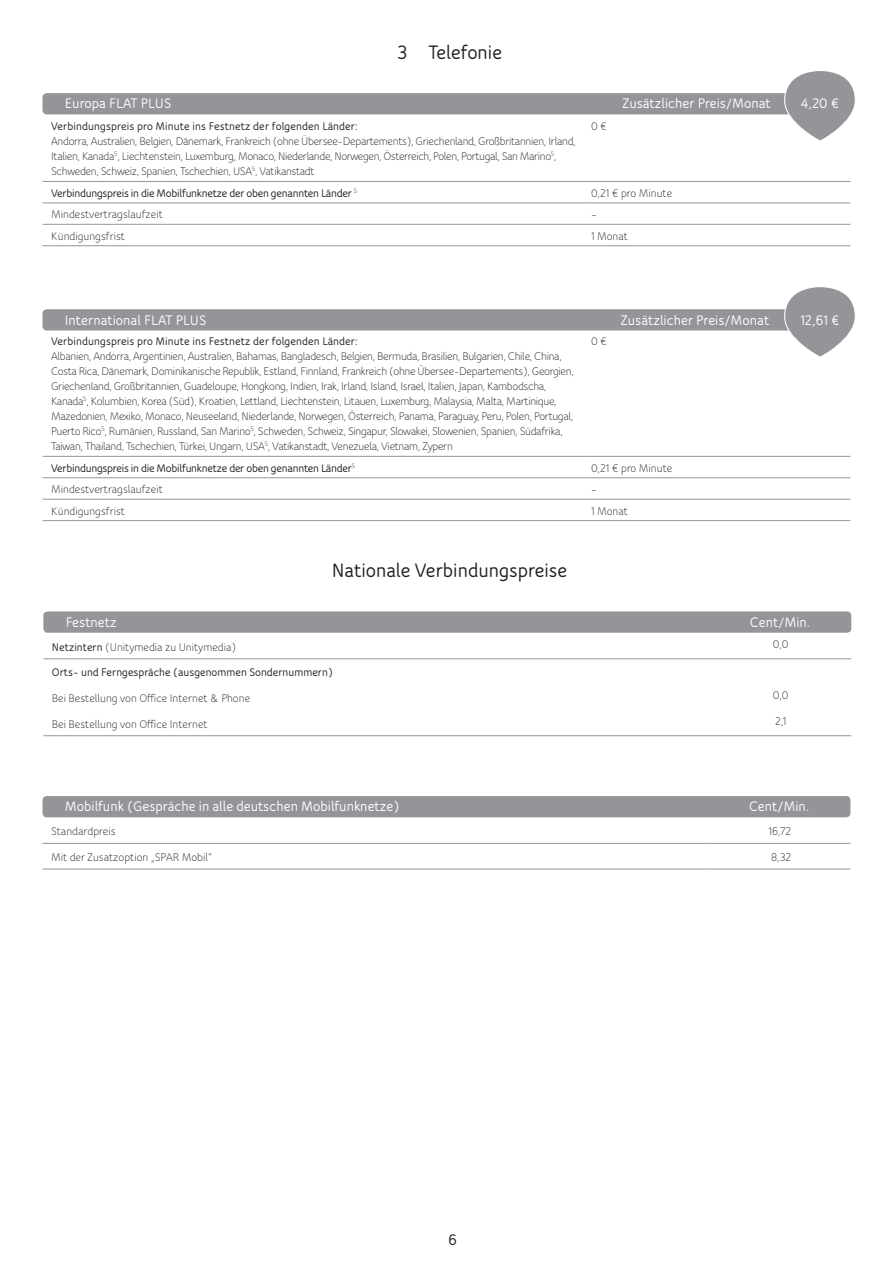
<style>
.page{position:relative;width:893px;height:1263px;background:#fff}
.page>*{position:absolute;margin:0;border:0;box-sizing:border-box;transform-origin:0 0}
.t1{font:700 21px "Bloom Speak OT";color:#231f20}
.t2{font:700 16.5px "Bloom Speak OT";color:#231f20}
.t3{font:700 15px "Bloom Speak OT";color:#fff}
.t4{font:12px/15px "Bloom Speak OT";letter-spacing:-.025em;color:#231f20}
.t5{font:12px "Bloom Speak OT";color:#231f20}
.t6{font:700 12px "Bloom Speak OT";color:#231f20}
.t7{font:700 12px "Bloom Speak OT";letter-spacing:-.02em;color:#231f20}
.s1{font-weight:700}
</style>
<div class="page">
<hr style="left:43px;top:245px;width:548px;height:1px;background:#939598">
<hr style="left:591px;top:245px;width:259px;height:1px;background:#939598">
<hr style="left:43px;top:224px;width:548px;height:1px;background:#939598">
<hr style="left:591px;top:224px;width:259px;height:1px;background:#939598">
<hr style="left:43px;top:202px;width:548px;height:1px;background:#939598">
<hr style="left:591px;top:202px;width:259px;height:1px;background:#939598">
<hr style="left:43px;top:181px;width:548px;height:1px;background:#939598">
<hr style="left:591px;top:181px;width:259px;height:1px;background:#939598">
<div style="left:43px;top:93px;width:790px;height:21px;background:#939598;border-radius:4px"></div>
<svg style="left:784px;top:71px;width:71px;height:70px"></svg>
<hr style="left:43px;top:520px;width:548px;height:1px;background:#939598">
<hr style="left:591px;top:520px;width:259px;height:1px;background:#939598">
<hr style="left:43px;top:499px;width:548px;height:1px;background:#939598">
<hr style="left:591px;top:499px;width:259px;height:1px;background:#939598">
<hr style="left:43px;top:477px;width:548px;height:1px;background:#939598">
<hr style="left:591px;top:477px;width:259px;height:1px;background:#939598">
<hr style="left:43px;top:456px;width:548px;height:1px;background:#939598">
<hr style="left:591px;top:456px;width:259px;height:1px;background:#939598">
<div style="left:43px;top:309px;width:790px;height:21px;background:#939598;border-radius:4px"></div>
<svg style="left:784px;top:287px;width:71px;height:70px"></svg>
<div style="left:43px;top:611px;width:808px;height:22px;background:#939598;border-radius:4px"></div>
<hr style="left:43px;top:658px;width:667px;height:1px;background:#939598">
<hr style="left:710px;top:658px;width:141px;height:1px;background:#939598">
<hr style="left:43px;top:735px;width:667px;height:1px;background:#939598">
<hr style="left:710px;top:735px;width:141px;height:1px;background:#939598">
<div style="left:43px;top:796px;width:807px;height:21px;background:#939598;border-radius:4px"></div>
<hr style="left:43px;top:869px;width:666px;height:1px;background:#939598">
<hr style="left:709px;top:869px;width:141px;height:1px;background:#939598">
<hr style="left:43px;top:843px;width:666px;height:1px;background:#939598">
<hr style="left:709px;top:843px;width:141px;height:1px;background:#939598">
<h1 class="t1" style="left:397px;top:40px;width:106px">3 Telefonie</h1>
<p class="t3" style="left:65px;top:95px;width:108px">Europa FLAT PLUS</p>
<p class="t3" style="left:622px;top:95px;width:150px">Zusätzlicher Preis/Monat</p>
<p class="t3" style="left:801px;top:95px;width:40px">4,20 €</p>
<p class="t6" style="left:51px;top:120px;width:308px">Verbindungspreis pro Minute ins Festnetz der folgenden Länder:</p>
<p class="t4" style="left:51px;top:134px;width:526px">Andorra, Australien, Belgien, Dänemark, Frankreich (ohne Übersee-Departements), Griechenland, Großbritannien, Irland,<br>Italien, Kanada<sup>5</sup>, Liechtenstein, Luxemburg, Monaco, Niederlande, Norwegen, Österreich, Polen, Portugal, San Marino<sup>5</sup>,<br>Schweden, Schweiz, Spanien, Tschechien, USA<sup>5</sup>, Vatikanstadt</p>
<p class="t4" style="left:591px;top:119px;width:17px">0 €</p>
<p class="t7" style="left:51px;top:186px;width:308px">Verbindungspreis in die Mobilfunknetze der oben genannten Länder <sup>5</sup></p>
<p class="t5" style="left:591px;top:186px;width:83px">0,21 € pro Minute</p>
<p class="t5" style="left:51px;top:208px;width:113px">Mindestvertragslaufzeit</p>
<p class="t4" style="left:591px;top:207px;width:8px">–</p>
<p class="t5" style="left:51px;top:229px;width:75px">Kündigungsfrist</p>
<p class="t4" style="left:591px;top:228px;width:38px">1 Monat</p>
<p class="t3" style="left:65px;top:311px;width:143px">International FLAT PLUS</p>
<p class="t3" style="left:621px;top:311px;width:150px">Zusätzlicher Preis/Monat</p>
<p class="t3" style="left:800px;top:311px;width:41px">12,61 €</p>
<p class="t6" style="left:51px;top:334px;width:308px">Verbindungspreis pro Minute ins Festnetz der folgenden Länder:</p>
<p class="t4" style="left:51px;top:349px;width:524px">Albanien, Andorra, Argentinien, Australien, Bahamas, Bangladesch, Belgien, Bermuda, Brasilien, Bulgarien, Chile, China, Costa Rica, Dänemark, Dominikanische Republik, Estland, Finnland, Frankreich (ohne Übersee-Departements), Georgien, Griechenland, Großbritannien, Guadeloupe, Hongkong, Indien, Irak, Irland, Island, Israel, Italien, Japan, Kambodscha, Kanada<sup>5</sup>, Kolumbien, Korea (Süd), Kroatien, Lettland, Liechtenstein, Litauen, Luxemburg, Malaysia, Malta, Martinique, Mazedonien, Mexiko, Monaco, Neuseeland, Niederlande, Norwegen, Österreich, Panama, Paraguay, Peru, Polen, Portugal, Puerto Rico<sup>5</sup>, Rumänien, Russland, San Marino<sup>5</sup>, Schweden, Schweiz, Singapur, Slowakei, Slowenien, Spanien, Südafrika, Taiwan, Thailand, Tschechien, Türkei, Ungarn, USA<sup>5</sup>, Vatikanstadt, Venezuela, Vietnam, Zypern</p>
<p class="t4" style="left:591px;top:334px;width:17px">0 €</p>
<p class="t7" style="left:51px;top:461px;width:305px">Verbindungspreis in die Mobilfunknetze der oben genannten Länder<sup>5</sup></p>
<p class="t5" style="left:591px;top:461px;width:83px">0,21 € pro Minute</p>
<p class="t5" style="left:51px;top:482px;width:113px">Mindestvertragslaufzeit</p>
<p class="t4" style="left:591px;top:482px;width:8px">–</p>
<p class="t5" style="left:51px;top:504px;width:75px">Kündigungsfrist</p>
<p class="t4" style="left:591px;top:503px;width:38px">1 Monat</p>
<h1 class="t1" style="left:332px;top:558px;width:237px">Nationale Verbindungspreise</h1>
<p class="t3" style="left:66px;top:613px;width:53px">Festnetz</p>
<p class="t3" style="left:750px;top:613px;width:62px">Cent/Min.</p>
<p class="t5" style="left:52px;top:640px;width:186px"><span class="s1">Netzintern</span> (Unitymedia zu Unitymedia)</p>
<p class="t4" style="left:773px;top:636px;width:17px">0,0</p>
<p class="t6" style="left:52px;top:665px;width:282px">Orts- und Ferngespräche (ausgenommen Sondernummern)</p>
<p class="t5" style="left:52px;top:691px;width:200px">Bei Bestellung von Office Internet &amp; Phone</p>
<p class="t4" style="left:773px;top:688px;width:17px">0,0</p>
<p class="t5" style="left:52px;top:717px;width:157px">Bei Bestellung von Office Internet</p>
<p class="t4" style="left:775px;top:713px;width:13px">2,1</p>
<p class="t3" style="left:65px;top:798px;width:336px">Mobilfunk (Gespräche in alle deutschen Mobilfunknetze)</p>
<p class="t3" style="left:749px;top:798px;width:62px">Cent/Min.</p>
<p class="t5" style="left:51px;top:824px;width:66px">Standardpreis</p>
<p class="t4" style="left:768px;top:824px;width:24px">16,72</p>
<p class="t5" style="left:51px;top:850px;width:162px">Mit der Zusatzoption „SPAR Mobil“</p>
<p class="t4" style="left:771px;top:849px;width:22px">8,32</p>
<h2 class="t2" style="left:449px;top:1230px;width:10px">6</h2>
</div>
